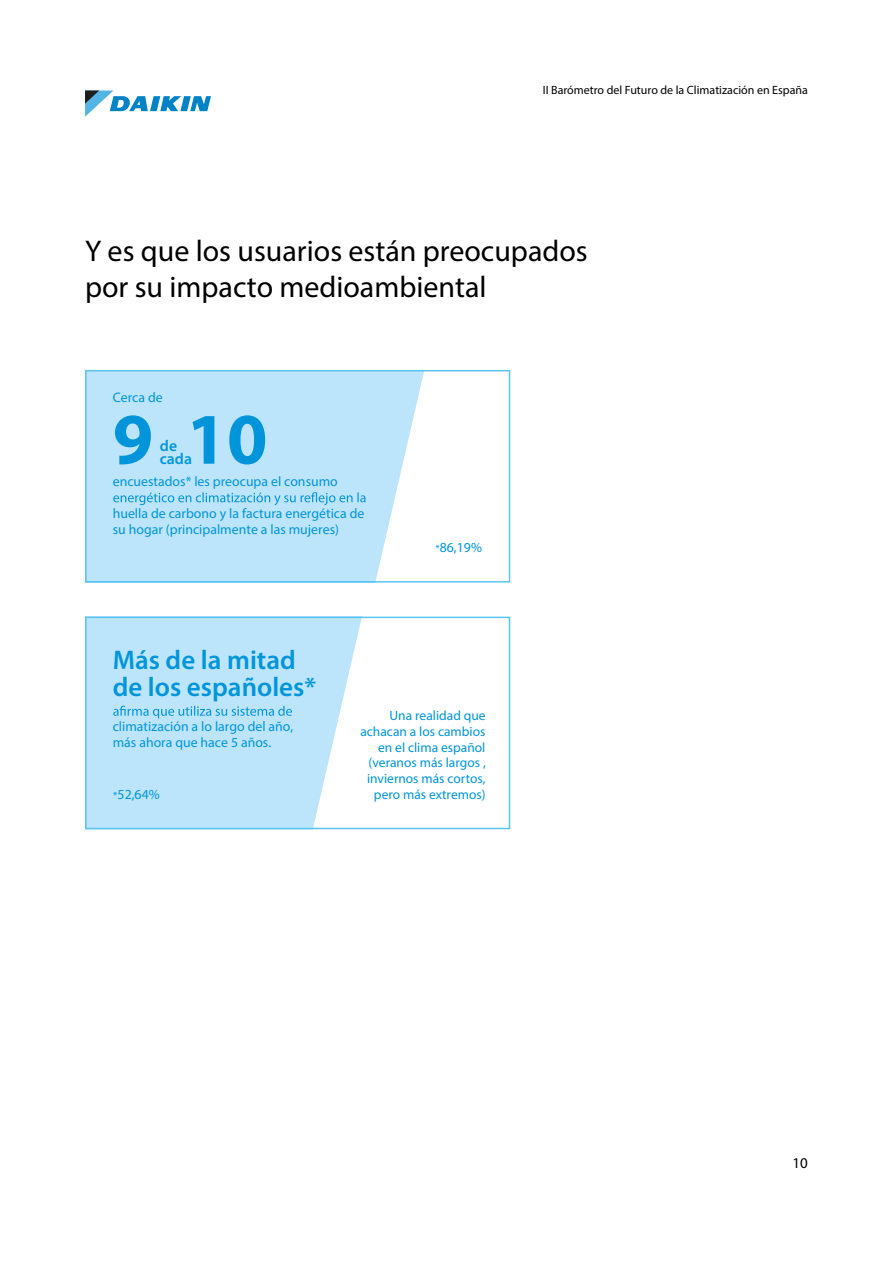
<style>
.page{position:relative;width:893px;height:1263px;background:#fff}
.page>*{position:absolute;margin:0;border:0;box-sizing:border-box;transform-origin:0 0}
.t1{font:700 73.05px "Myriad Pro";color:#0095db}
.t2{font:30px/36px "Myriad Pro";color:#000}
.t3{font:600 27px/27px "Myriad Pro";color:#0095db}
.t4{font:600 15.75px/12.9px "Myriad Pro";color:#0095db}
.t5{font:15px "Myriad Pro";color:#000}
.t6{font:13.8px/15.8px "Myriad Pro";color:#0095db}
.t7{font:13.5px/15.8px "Myriad Pro";color:#0095db;text-align:right}
.t8{font:12px "Myriad Pro";color:#000}
.s1{font-size:10.5px}
</style>
<div class="page">
<svg style="left:85px;top:90px;width:126px;height:27px"></svg>
<svg style="left:424px;top:370px;width:86px;height:213px"></svg>
<svg style="left:85px;top:370px;width:339px;height:213px;background:#bee5fa"></svg>
<svg style="left:113px;top:492px;width:253px;height:13px;background:#96d4f3"></svg>
<svg style="left:362px;top:617px;width:148px;height:212px"></svg>
<svg style="left:85px;top:617px;width:277px;height:212px;background:#c0e5fa"></svg>
<svg style="left:113px;top:706px;width:179px;height:12px;background:#93d2f3"></svg>
<p class="t8" style="left:543px;top:83px;width:267px">II Barómetro del Futuro de la Climatización en España</p>
<h2 class="t2" style="left:85px;top:232px;width:504px">Y es que los usuarios están preocupados por su impacto medioambiental</h2>
<p class="t6" style="left:113px;top:389px;width:51px">Cerca de</p>
<h1 class="t1" style="left:186px;top:391px;width:83px">10</h1>
<p class="t6" style="left:113px;top:474px;width:227px">encuestados* les preocupa el consumo</p>
<p class="t6" style="left:113px;top:505px;width:253px">huella de carbono y la factura energética de su hogar (principalmente a las mujeres)</p>
<h1 class="t1" style="left:113px;top:391px;width:42px">9</h1>
<p class="t4" style="left:160px;top:439px;width:34px">de cada</p>
<p class="t6" style="left:435px;top:540px;width:48px"><span class="s1">*</span>86,19%</p>
<h3 class="t3" style="left:113px;top:646px;width:205px">Más de la mitad de los españoles*</h3>
<p class="t6" style="left:113px;top:719px;width:182px">climatización a lo largo del año, más ahora que hace 5 años.</p>
<p class="t7" style="left:360px;top:707px;width:127px">Una realidad que achacan a los cambios en el clima español (veranos más largos , inviernos más cortos,</p>
<p class="t6" style="left:113px;top:786px;width:48px"><span class="s1">*</span>52,64%</p>
<p class="t7" style="left:374px;top:786px;width:113px">pero más extremos)</p>
<p class="t5" style="left:792px;top:1154px;width:17px">10</p>
</div>
